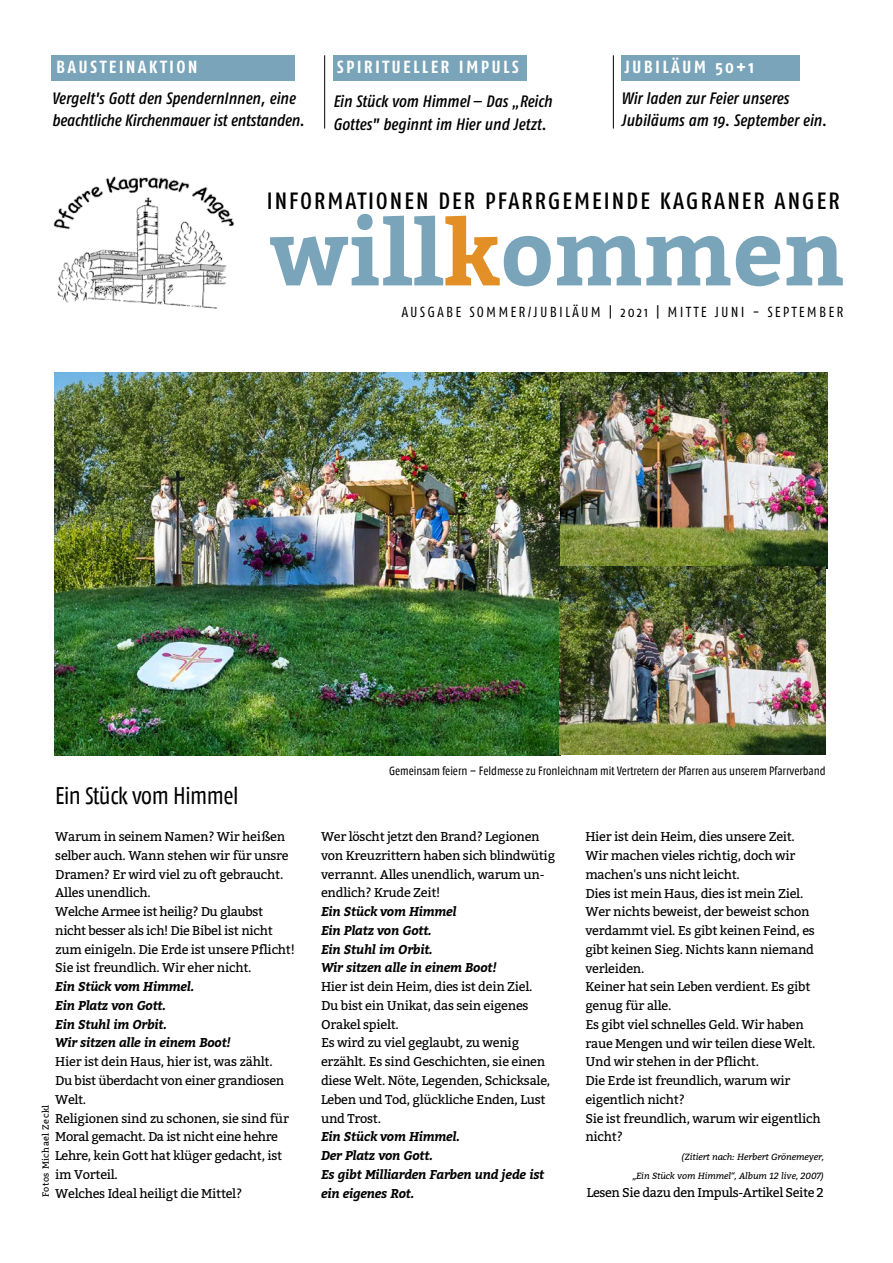
<style>
.page{position:relative;width:893px;height:1263px;background:#fff}
.page>*{position:absolute;margin:0;border:0;box-sizing:border-box;transform-origin:0 0}
.t1{font:700 90px "Bitter";color:#79a4b9}
.t2{font:24px "Fago Co";letter-spacing:-.02em;color:#000}
.t3{font:500 23.55px "Fago Co";letter-spacing:.09em;color:#000}
.t4{font:17.55px "Fago Co Bold Caps";letter-spacing:.125em;color:#fff}
.t5{font:italic 500 16.5px/22.5px "Fago Co";letter-spacing:-.005em;color:#000}
.t6{font:14.55px "Fago Co Caps";letter-spacing:.145em;color:#000}
.t7{font:12.75px/18.8px "Bitter";letter-spacing:-.02em;color:#000}
.t8{font:italic 700 12.75px/18.8px "Bitter";letter-spacing:-.02em;color:#000}
.t9{font:12px "Fago Co";color:#000}
.t10{font:italic 9px/18.8px "Bitter";letter-spacing:-.02em;color:#000;text-align:right}
.t11{font:9px "Bitter";letter-spacing:.05em;color:#000}
.s1{font-family:"Bitter";font-weight:400;font-style:normal}
.s2{color:#e28f26}
</style>
<div class="page">
<div style="left:621px;top:55px;width:178px;height:26px;background:#79a4b9"></div>
<div style="left:333px;top:55px;width:194px;height:26px;background:#79a4b9"></div>
<div style="left:52px;top:55px;width:243px;height:26px;background:#79a4b9"></div>
<hr style="left:324px;top:55px;width:1px;height:74px;background:#000">
<hr style="left:613px;top:55px;width:1px;height:74px;background:#000">
<img style="left:53px;top:176px;width:181px;height:133px">
<img style="left:54px;top:372px;width:506px;height:383px">
<img style="left:560px;top:372px;width:267px;height:196px">
<img style="left:560px;top:566px;width:266px;height:189px">
<h3 class="t4" style="left:56px;top:57px;width:143px">BAUSTEINAKTION</h3>
<p class="t5" style="left:52px;top:86px;width:254px">Vergelt's Gott den SpendernInnen, eine beachtliche Kirchenmauer ist entstanden.</p>
<h3 class="t4" style="left:337px;top:57px;width:184px">SPIRITUELLER IMPULS</h3>
<p class="t5" style="left:333px;top:90px;width:220px">Ein Stück vom Himmel <span class="s1">–</span> Das <span class="s1">„</span>Reich<br>Gottes" beginnt im Hier und Jetzt.</p>
<h3 class="t4" style="left:624px;top:57px;width:131px">JUBILÄUM 50+1</h3>
<p class="t5" style="left:621px;top:86px;width:207px">Wir laden zur Feier unseres<br>Jubiläums am 19. September ein.</p>
<h3 class="t3" style="left:267px;top:187px;width:574px">INFORMATIONEN DER PFARRGEMEINDE KAGRANER ANGER</h3>
<h1 class="t1" style="left:270px;top:184px;width:577px">will<span class="s2">k</span>ommen</h1>
<p class="t6" style="left:401px;top:303px;width:444px">AUSGABE SOMMER/JUBILÄUM | 2021 | MITTE JUNI - SEPTEMBER</p>
<h2 class="t2" style="left:55px;top:782px;width:185px">Ein Stück vom Himmel</h2>
<p class="t7" style="left:55px;top:827px;width:241px">Warum in seinem Namen? Wir heißen selber auch. Wann stehen wir für unsre Dramen? Er wird viel zu oft gebraucht.<br>Alles unendlich.<br>Welche Armee ist heilig? Du glaubst nicht besser als ich! Die Bibel ist nicht zum einigeln. Die Erde ist unsere Pflicht!<br>Sie ist freundlich. Wir eher nicht.</p>
<p class="t8" style="left:55px;top:977px;width:177px">Ein Stück vom Himmel.<br>Ein Platz von Gott.<br>Ein Stuhl im Orbit.<br>Wir sitzen alle in einem Boot!</p>
<p class="t7" style="left:55px;top:1052px;width:235px">Hier ist dein Haus, hier ist, was zählt.<br>Du bist überdacht von einer grandiosen<br>Welt.<br>Religionen sind zu schonen, sie sind für<br>Moral gemacht. Da ist nicht eine hehre<br>Lehre, kein Gott hat klüger gedacht, ist im Vorteil.<br>Welches Ideal heiligt die Mittel?</p>
<p class="t11" style="left:40px;top:1197px;width:94px;rotate:-90deg">Fotos Michael Zeckl</p>
<p class="t9" style="left:389px;top:764px;width:438px">Gemeinsam feiern – Feldmesse zu Fronleichnam mit Vertretern der Pfarren aus unserem Pfarrverband</p>
<p class="t7" style="left:321px;top:827px;width:236px">Wer löscht jetzt den Brand? Legionen von Kreuzrittern haben sich blindwütig verrannt. Alles unendlich, warum un&shy;endlich? Krude Zeit!</p>
<p class="t8" style="left:321px;top:902px;width:177px">Ein Stück vom Himmel<br>Ein Platz von Gott.<br>Ein Stuhl im Orbit.<br>Wir sitzen alle in einem Boot!</p>
<p class="t7" style="left:321px;top:977px;width:231px">Hier ist dein Heim, dies ist dein Ziel.<br>Du bist ein Unikat, das sein eigenes<br>Orakel spielt.<br>Es wird zu viel geglaubt, zu wenig erzählt. Es sind Geschichten, sie einen diese Welt. Nöte, Legenden, Schicksale,<br>Leben und Tod, glückliche Enden, Lust und Trost.</p>
<p class="t8" style="left:321px;top:1127px;width:225px">Ein Stück vom Himmel.<br>Der Platz von Gott.<br>Es gibt Milliarden Farben und jede ist ein eigenes Rot.</p>
<p class="t7" style="left:585px;top:827px;width:237px">Hier ist dein Heim, dies unsere Zeit.<br>Wir machen vieles richtig, doch wir machen's uns nicht leicht.<br>Dies ist mein Haus, dies ist mein Ziel.<br>Wer nichts beweist, der beweist schon verdammt viel. Es gibt keinen Feind, es gibt keinen Sieg. Nichts kann niemand verleiden.<br>Keiner hat sein Leben verdient. Es gibt genug für alle.<br>Es gibt viel schnelles Geld. Wir haben raue Mengen und wir teilen diese Welt.<br>Und wir stehen in der Pflicht.<br>Die Erde ist freundlich, warum wir eigentlich nicht?<br>Sie ist freundlich, warum wir eigentlich nicht?</p>
<p class="t10" style="left:632px;top:1147px;width:193px">(Zitiert nach: Herbert Grönemeyer,<br>„Ein Stück vom Himmel“, Album 12 live, 2007)</p>
<p class="t7" style="left:587px;top:1184px;width:238px">Lesen Sie dazu den Impuls-Artikel Seite 2</p>
</div>
